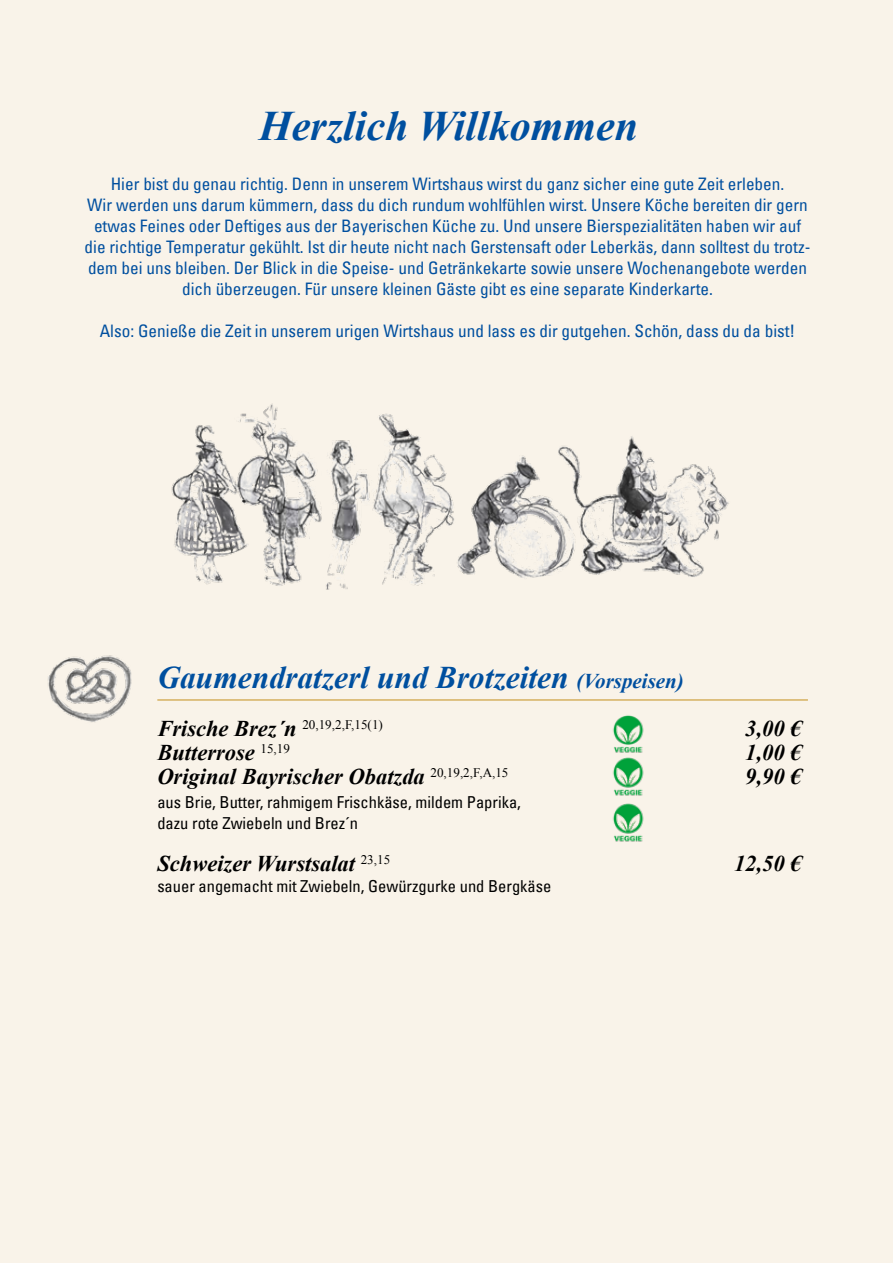
<style>
.page{position:relative;width:893px;height:1263px;background:#f9f3e9}
.page>*{position:absolute;margin:0;border:0;box-sizing:border-box;transform-origin:0 0}
.t1{font:italic 700 42px "Times New Roman";color:#004f9f}
.t2{font:italic 700 31.5px "Times New Roman";color:#004f9f}
.t3{font:italic 700 22.5px "Times New Roman";color:#000}
.t4{font:condensed 17.25px/21px "Univers";color:#004f9f;text-align:center}
.t5{font:condensed 16.5px/21px "Univers";color:#000}
.t6{font:13.05px "Times New Roman";color:#000}
.s1{font-size:21px}
.s2{font-weight:700;font-style:italic;font-size:22.5px}
</style>
<div class="page">
<img style="left:171px;top:403px;width:558px;height:187px">
<hr style="left:157px;top:699px;width:651px;height:2px;background:#d6b160">
<img style="left:48px;top:655px;width:84px;height:67px">
<img style="left:613px;top:758px;width:31px;height:33px">
<img style="left:613px;top:715px;width:31px;height:43px">
<img style="left:613px;top:791px;width:31px;height:51px">
<h1 class="t1" style="left:259px;top:97px;width:381px">Herzlich Willkommen</h1>
<p class="t4" style="left:85px;top:175px;width:727px">Hier bist du genau richtig. Denn in unserem Wirtshaus wirst du ganz sicher eine gute Zeit erleben.<br>Wir werden uns darum kümmern, dass du dich rundum wohlfühlen wirst. Unsere Köche bereiten dir gern etwas Feines oder Deftiges aus der Bayerischen Küche zu. Und unsere Bierspezialitäten haben wir auf die richtige Temperatur gekühlt. Ist dir heute nicht nach Gerstensaft oder Leberkäs, dann solltest du trotz&shy;dem bei uns bleiben. Der Blick in die Speise- und Getränkekarte sowie unsere Wochenangebote werden dich überzeugen. Für unsere kleinen Gäste gibt es eine separate Kinderkarte.</p>
<p class="t4" style="left:100px;top:322px;width:697px">Also: Genieße die Zeit in unserem urigen Wirtshaus und lass es dir gutgehen. Schön, dass du da bist!</p>
<h2 class="t2" style="left:157px;top:656px;width:528px">Gaumendratzerl und Brotzeiten <span class="s1">(Vorspeisen)</span></h2>
<p class="t6" style="left:157px;top:716px;width:227px"><span class="s2">Frische Brez´n</span> 20,19,2,F,15(1)</p>
<h3 class="t3" style="left:745px;top:713px;width:58px">3,00 €</h3>
<h3 class="t3" style="left:157px;top:737px;width:134px">Butterrose <sup>15,19</sup></h3>
<h3 class="t3" style="left:745px;top:737px;width:58px">1,00 €</h3>
<h3 class="t3" style="left:157px;top:761px;width:353px">Original Bayrischer Obatzda <sup>20,19,2,F,A,15</sup></h3>
<h3 class="t3" style="left:745px;top:761px;width:58px">9,90 €</h3>
<p class="t5" style="left:157px;top:793px;width:365px">aus Brie, Butter, rahmigem Frischkäse, mildem Paprika, dazu rote Zwiebeln und Brez´n</p>
<h3 class="t3" style="left:157px;top:848px;width:234px">Schweizer Wurstsalat <sup>23,15</sup></h3>
<h3 class="t3" style="left:734px;top:848px;width:69px">12,50 €</h3>
<p class="t5" style="left:157px;top:877px;width:396px">sauer angemacht mit Zwiebeln, Gewürzgurke und Bergkäse</p>
</div>
